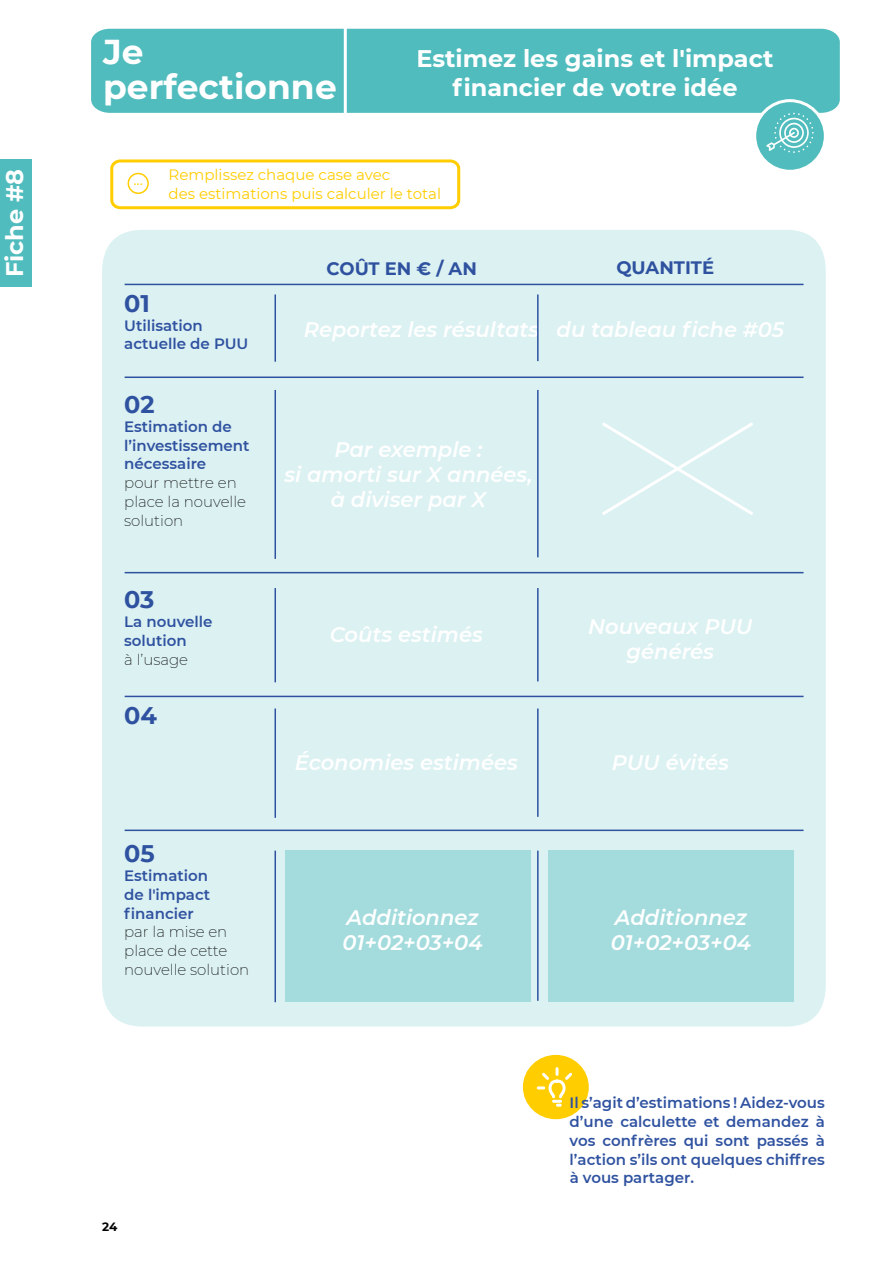
<style>
.page{position:relative;width:893px;height:1263px;background:#fff}
.page>*{position:absolute;margin:0;border:0;box-sizing:border-box;transform-origin:0 0}
.t1{font:700 34.5px/34.5px "Montserrat";color:#fff}
.t2{font:700 24px/28.8px "Montserrat";color:#fff;text-align:center}
.t3{font:700 24px "Montserrat";letter-spacing:-.005em;color:#2f52a0}
.t4{font:italic 600 21px/25.2px "Montserrat";color:#fff;text-align:center}
.t5{font:700 18px "Montserrat";color:#2f52a0}
.t6{font:600 15px/18.8px "Montserrat";color:#2f52a0}
.t7{font:200 15px/18.8px "Montserrat";color:#000}
.t8{font:15px/18.8px "Montserrat";color:#ffcd00}
.t9{font:700 12px "Montserrat";color:#000}
</style>
<div class="page">
<div style="left:0;top:159px;width:32px;height:128px;background:#50bcbd"></div>
<svg style="left:110px;top:159px;width:351px;height:51px"></svg>
<div style="left:128px;top:173px;width:20px;height:20px;background:#fff;border-radius:50%"></div>
<div style="left:128px;top:173px;width:21px;height:21px;border:2px solid #ffcd00;border-radius:50%"></div>
<div style="left:91px;top:29px;width:749px;height:84px;background:#50bcbd"></div>
<hr style="left:344px;top:24px;width:3px;height:91px;background:#fff">
<div style="left:755px;top:101px;width:70px;height:70px;background:#50bcbd;border-radius:50%"></div>
<div style="left:753px;top:99px;width:74px;height:74px;border:3px solid #fff;border-radius:50%"></div>
<svg style="left:766px;top:113px;width:48px;height:40px"></svg>
<div style="left:102px;top:230px;width:724px;height:796px;background:#dcf1f2;border-radius:41px"></div>
<div style="left:523px;top:1055px;width:66px;height:64px;background:#ffcd00;border-radius:50%"></div>
<svg style="left:538px;top:1067px;width:35px;height:40px"></svg>
<svg style="left:602px;top:423px;width:151px;height:92px"></svg>
<div style="left:285px;top:851px;width:246px;height:151px;background:#a4dcdd"></div>
<div style="left:548px;top:851px;width:246px;height:151px;background:#a4dcdd"></div>
<hr style="left:125px;top:284px;width:678px;height:1px;background:#2f52a0">
<hr style="left:125px;top:376px;width:678px;height:2px;background:#2f52a0">
<hr style="left:125px;top:572px;width:678px;height:1px;background:#2f52a0">
<hr style="left:125px;top:696px;width:678px;height:1px;background:#2f52a0">
<hr style="left:125px;top:829px;width:678px;height:2px;background:#2f52a0">
<hr style="left:274px;top:294px;width:2px;height:68px;background:#2f52a0">
<hr style="left:274px;top:588px;width:2px;height:94px;background:#2f52a0">
<hr style="left:274px;top:708px;width:2px;height:110px;background:#2f52a0">
<hr style="left:274px;top:851px;width:2px;height:151px;background:#2f52a0">
<hr style="left:274px;top:390px;width:2px;height:169px;background:#2f52a0">
<hr style="left:537px;top:294px;width:2px;height:67px;background:#2f52a0">
<hr style="left:537px;top:588px;width:2px;height:93px;background:#2f52a0">
<hr style="left:537px;top:708px;width:2px;height:109px;background:#2f52a0">
<hr style="left:537px;top:851px;width:2px;height:150px;background:#2f52a0">
<hr style="left:537px;top:390px;width:2px;height:167px;background:#2f52a0">
<h1 class="t1" style="left:103px;top:33px;width:235px">Je perfectionne</h1>
<h2 class="t2" style="left:416px;top:43px;width:359px">Estimez les gains et l'impact financier de votre idée</h2>
<h2 class="t2" style="left:-1px;top:277px;width:110px;rotate:-90deg">Fiche #8</h2>
<p class="t8" style="left:169px;top:165px;width:274px">Remplissez chaque case avec<br>des estimations puis calculer le total</p>
<p class="t8" style="left:133px;top:170px;width:11px">...</p>
<p class="t5" style="left:327px;top:256px;width:152px">COÛT EN € / AN</p>
<p class="t5" style="left:616px;top:255px;width:99px">QUANTITÉ</p>
<h2 class="t3" style="left:124px;top:286px;width:27px">01</h2>
<p class="t6" style="left:124px;top:315px;width:126px">Utilisation actuelle de PUU</p>
<h2 class="t3" style="left:124px;top:387px;width:32px">02</h2>
<p class="t6" style="left:124px;top:416px;width:127px">Estimation de l’investissement nécessaire</p>
<p class="t7" style="left:124px;top:473px;width:123px">pour mettre en place la nouvelle solution</p>
<h2 class="t3" style="left:124px;top:582px;width:32px">03</h2>
<p class="t6" style="left:124px;top:612px;width:90px">La nouvelle solution</p>
<p class="t7" style="left:124px;top:649px;width:65px">à l’usage</p>
<h2 class="t3" style="left:124px;top:698px;width:34px">04</h2>
<h2 class="t3" style="left:124px;top:836px;width:32px">05</h2>
<p class="t6" style="left:124px;top:866px;width:88px">Estimation de l'impact financier</p>
<p class="t7" style="left:124px;top:922px;width:127px">par la mise en place de cette nouvelle solution</p>
<h3 class="t4" style="left:304px;top:316px;width:482px">Reportez les résultats du tableau fiche #05</h3>
<h3 class="t4" style="left:284px;top:436px;width:250px">Par exemple :<br>si amorti sur X années, à diviser par X</h3>
<h3 class="t4" style="left:330px;top:621px;width:155px">Coûts estimés</h3>
<h3 class="t4" style="left:588px;top:613px;width:166px">Nouveaux PUU générés</h3>
<h3 class="t4" style="left:295px;top:749px;width:225px">Économies estimées</h3>
<h3 class="t4" style="left:612px;top:749px;width:119px">PUU évités</h3>
<h3 class="t4" style="left:342px;top:903px;width:142px;text-align:left">Additionnez<br>01+02+03+04</h3>
<h3 class="t4" style="left:611px;top:903px;width:142px;text-align:left">Additionnez<br>01+02+03+04</h3>
<p class="t9" style="left:102px;top:1218px;width:17px">24</p>
<p class="t6" style="left:570px;top:1093px;width:257px;text-align:justify">Il s’agit d’estimations ! Aidez-vous d’une calculette et demandez à vos confrères qui sont passés à l’action s’ils ont quelques chiffres à vous partager.</p>
</div>
